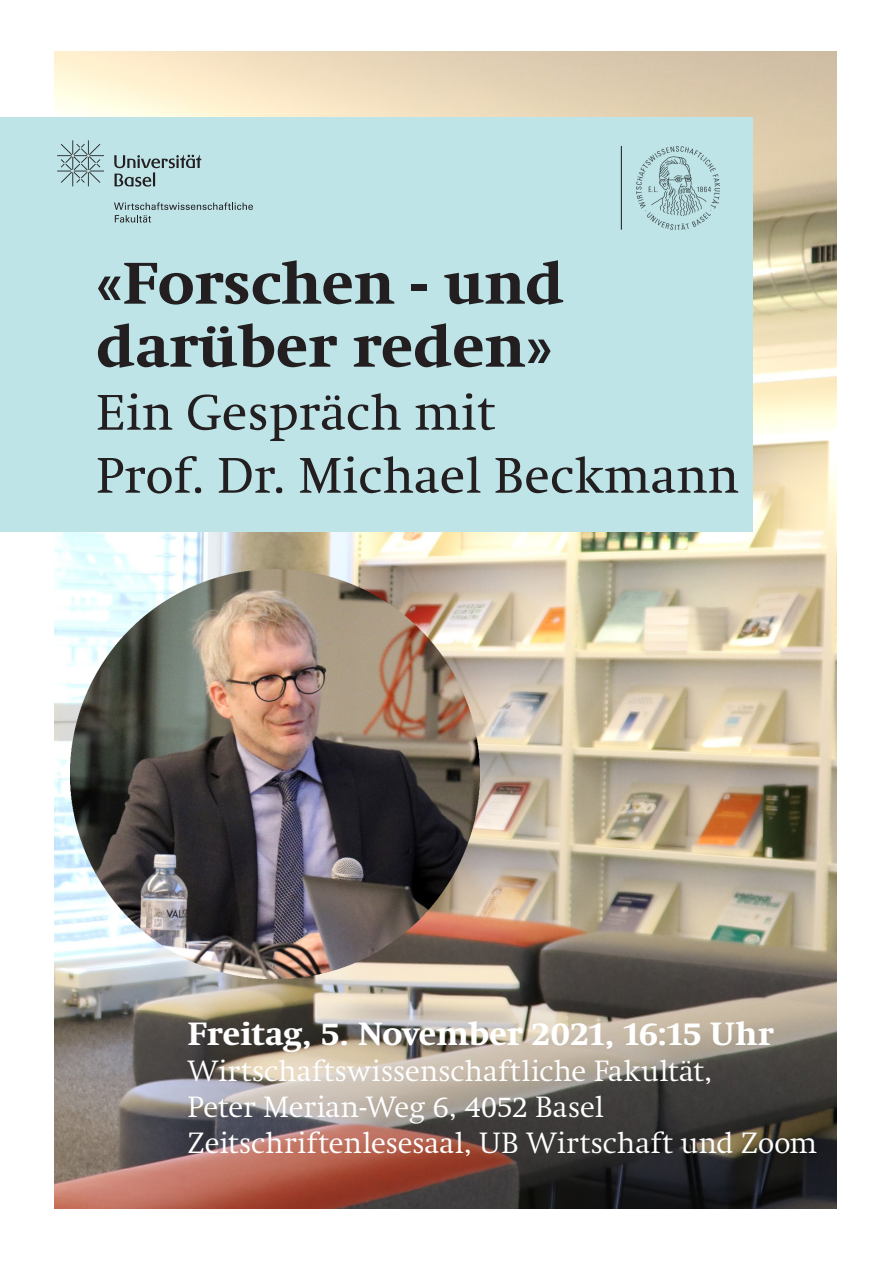
<style>
.page{position:relative;width:893px;height:1263px;background:#fff}
.page>*{position:absolute;margin:0;border:0;box-sizing:border-box;transform-origin:0 0}
.Headline_bold{font:700 60px/63px "Swift Neue LT Pro";letter-spacing:.01em;color:#231f20}
.Headline_bold-2{font:51px/63px "Swift Neue LT Pro";letter-spacing:.01em;color:#231f20}
.Headline_light{font:700 33px "Swift Neue LT Pro";letter-spacing:.005em;color:#fff}
.Headline_light-2{font:300 30px/36px "Swift Neue LT Pro";letter-spacing:.01em;color:#fff}
</style>
<div class="page">
<img style="left:54px;top:51px;width:782px;height:1158px">
<div style="left:0;top:117px;width:753px;height:414px;background:#bee4e8"></div>
<svg style="left:114px;top:155px;width:87px;height:32px"></svg>
<svg style="left:57px;top:140px;width:47px;height:46px"></svg>
<svg style="left:114px;top:202px;width:139px;height:21px"></svg>
<hr style="left:621px;top:146px;width:1px;height:84px;background:#231f20">
<img style="left:636px;top:146px;width:84px;height:84px">
<img style="left:70px;top:569px;width:409px;height:409px">
<p class="Headline_bold" style="left:96px;top:252px;width:469px">«Forschen - und darüber reden»</p>
<p class="Headline_bold-2" style="left:96px;top:381px;width:644px">Ein Gespräch mit<br>Prof. Dr. Michael Beckmann</p>
<p class="Headline_light" style="left:188px;top:1015px;width:587px">Freitag, 5. November 2021, 16:15 Uhr</p>
<p class="Headline_light-2" style="left:188px;top:1053px;width:526px">Wirtschaftswissenschaftliche Fakultät,<br>Peter Merian-Weg 6, 4052 Basel</p>
<p class="Headline_light-2" style="left:188px;top:1125px;width:631px">Zeitschriftenlesesaal, UB Wirtschaft und Zoom</p>
</div>
